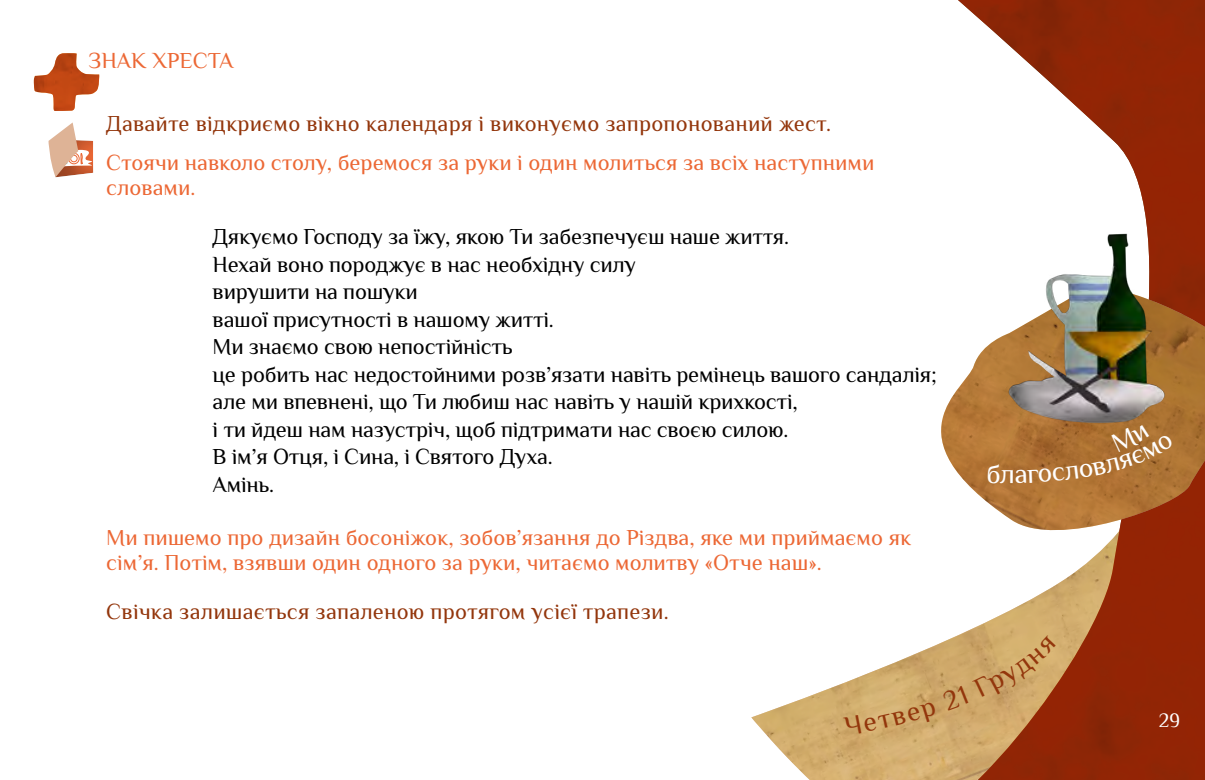
<style>
.page{position:relative;width:1205px;height:780px;background:#fff}
.page>*{position:absolute;margin:0;border:0;box-sizing:border-box;transform-origin:0 0}
.t1{font:27.5px "Philosopher";color:#fff}
.t2{font:22.5px/27.5px "Philosopher";letter-spacing:-.01em;color:#000}
.t3{font:22.5px/25px "Philosopher";color:#ec6835}
.t4{font:22.5px "Philosopher";letter-spacing:.01em;color:#93360c}
.t5{font:20px "Philosopher";color:#fff}
</style>
<div class="page">
<svg style="left:767px;top:683px;width:191px;height:97px;fill:#d4b070"></svg>
<img style="left:958px;top:0;width:247px;height:780px">
<img style="left:34px;top:53px;width:66px;height:58px">
<svg style="left:49px;top:122px;width:44px;height:55px"></svg>
<img style="left:941px;top:286px;width:264px;height:264px">
<img style="left:967px;top:207px;width:238px;height:238px">
<svg style="left:843px;top:635px;width:214px;height:100px;background:#d3af7b"></svg>
<svg style="left:988px;top:463px;width:12px;height:20px"></svg>
<svg style="left:1015px;top:424px;width:159px;height:59px;background:#ab6f31"></svg>
<p class="t3" style="left:89px;top:48px;width:146px">ЗНАК ХРЕСТА</p>
<p class="t4" style="left:106px;top:109px;width:726px">Давайте відкриємо вікно календаря і виконуємо запропонований жест.</p>
<p class="t3" style="left:106px;top:151px;width:770px">Стоячи навколо столу, беремося за руки і один молиться за всіх наступними словами.</p>
<p class="t2" style="left:213px;top:223px;width:726px">Дякуємо Господу за їжу, якою Ти забезпечуєш наше життя.<br>Нехай воно породжує в нас необхідну силу<br>вирушити на пошуки<br>вашої присутності в нашому житті.<br>Ми знаємо свою непостійність<br>це робить нас недостойними розв’язати навіть ремінець вашого сандалія; але ми впевнені, що Ти любиш нас навіть у нашій крихкості,<br>і ти йдеш нам назустріч, щоб підтримати нас своєю силою.<br>В ім’я Отця, і Сина, і Святого Духа.<br>Амінь.</p>
<p class="t3" style="left:106px;top:525px;width:806px">Ми пишемо про дизайн босоніжок, зобов’язання до Різдва, яке ми приймаємо як сім’я. Потім, взявши один одного за руки, читаємо молитву «Отче наш».</p>
<p class="t4" style="left:106px;top:597px;width:564px">Свічка залишається запаленою протягом усієї трапези.</p>
<p class="t1" style="left:1000px;top:456px;width:17px">л</p>
<p class="t5" style="left:1159px;top:707px;width:23px">29</p>
</div>
